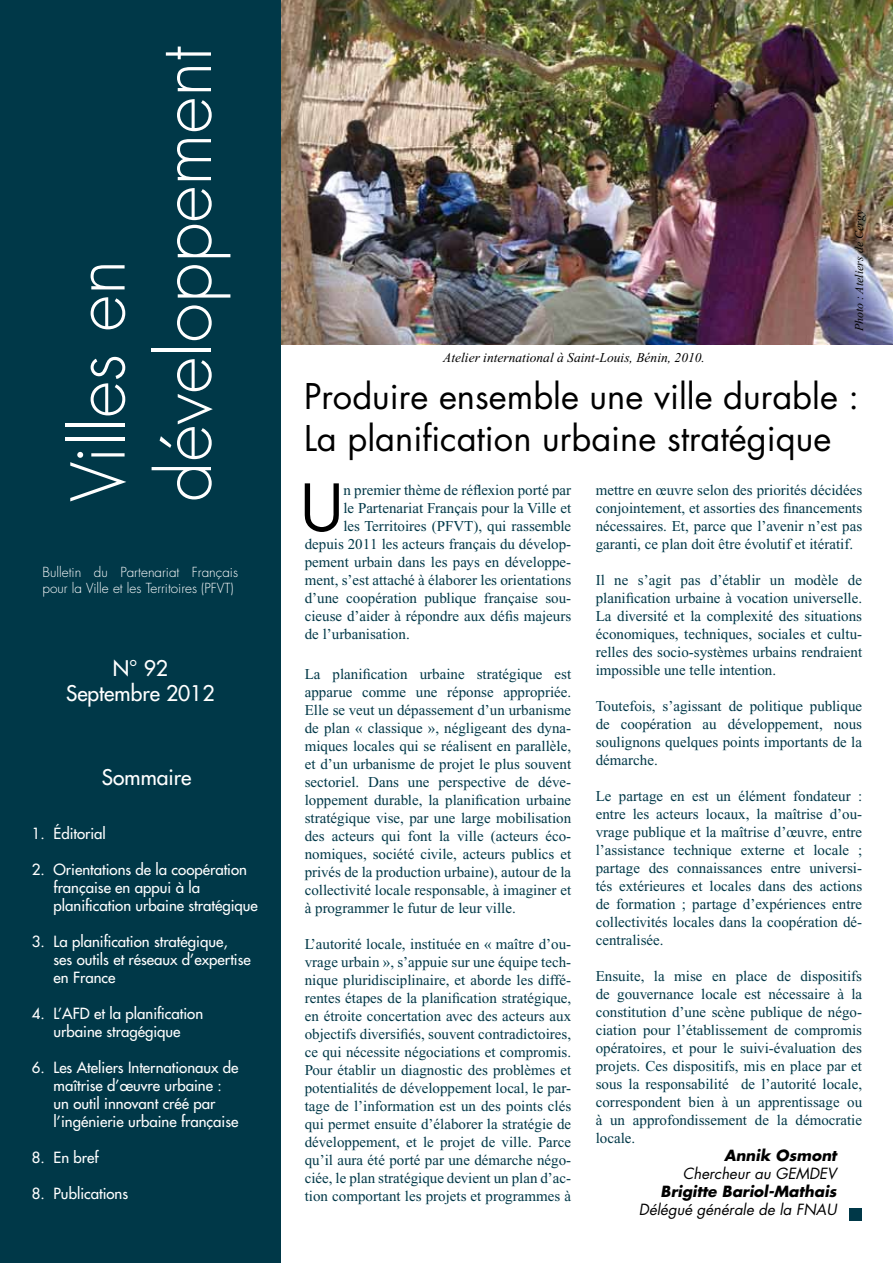
<style>
.page{position:relative;width:893px;height:1263px;background:#fff}
.page>*{position:absolute;margin:0;border:0;box-sizing:border-box;transform-origin:0 0}
.t1{font:300 72px/86.4px "Futura";color:#fff}
.t2{font:63.3px "Futura";color:#000}
.t3{font:34.5px/41.4px "Futura";color:#000}
.t4{font:21px/25.2px "Futura";color:#fff;text-align:center}
.t5{font:15px/18px "Times New Roman";color:#003848;text-align:justify}
.t6{font:15px/18px "Futura";color:#fff}
.t7{font:italic 15px "Futura";color:#000}
.t8{font:italic 700 15px "Futura";color:#000}
.t9{font:300 13.5px/16.2px "Futura";color:#fff}
.t10{font:italic 13.5px "Times New Roman";color:#000}
.t11{font:italic 12px "Times New Roman";color:#000}
</style>
<div class="page">
<img style="left:281px;top:0;width:612px;height:344px">
<div style="left:0;top:0;width:281px;height:1263px;background:#003848"></div>
<div style="left:849px;top:1208px;width:13px;height:13px;background:#003848"></div>
<h1 class="t1" style="left:57px;top:502px;width:457px;rotate:-90deg">Villes en développement</h1>
<p class="t9" style="left:43px;top:564px;width:197px">Bulletin du Partenariat Français pour la Ville et les Territoires (PFVT)</p>
<h3 class="t4" style="left:66px;top:655px;width:150px">N° 92<br>Septembre 2012</h3>
<h3 class="t4" style="left:102px;top:765px;width:91px">Sommaire</h3>
<p class="t6" style="left:32px;top:824px;width:76px">1. Éditorial</p>
<p class="t6" style="left:54px;top:860px;width:206px;text-indent:-22px">2. Orientations de la coopération française en appui à la planification urbaine stratégique</p>
<p class="t6" style="left:54px;top:932px;width:199px;text-indent:-22px">3. La planification stratégique,<br>ses outils et réseaux d’expertise en France</p>
<p class="t6" style="left:32px;top:1004px;width:173px;text-align:center">4. L’AFD et la planification urbaine stragégique</p>
<p class="t6" style="left:54px;top:1058px;width:186px;text-indent:-22px">6. Les Ateliers Internationaux de maîtrise d’œuvre urbaine : un outil innovant créé par l’ingénierie urbaine française</p>
<p class="t6" style="left:32px;top:1148px;width:68px">8. En bref</p>
<p class="t6" style="left:32px;top:1184px;width:98px">8. Publications</p>
<p class="t10" style="left:443px;top:350px;width:263px">Atelier international à Saint-Louis, Bénin, 2010.</p>
<p class="t11" style="left:853px;top:331px;width:123px;rotate:-90deg">Photo : Ateliers de Cergy</p>
<h3 class="t3" style="left:304px;top:376px;width:557px">Produire ensemble une ville durable :<br>La planification urbaine stratégique</h3>
<h2 class="t2" style="left:300px;top:467px;width:45px">U</h2>
<p class="t5" style="left:343px;top:481px;width:229px">n premier thème de réflexion porté par</p>
<p class="t5" style="left:596px;top:481px;width:268px">mettre en œuvre selon des priorités décidées conjointement, et assorties des financements nécessaires. Et, parce que l’avenir n’est pas garanti, ce plan doit être évolutif et itératif.</p>
<p class="t5" style="left:596px;top:571px;width:268px">Il ne s’agit pas d’établir un modèle de planification urbaine à vocation universelle.<br>La diversité et la complexité des situations économiques, techniques, sociales et cultu&shy;relles des socio-systèmes urbains rendraient impossible une telle intention.</p>
<p class="t5" style="left:596px;top:697px;width:268px">Toutefois, s’agissant de politique publique de coopération au développement, nous soulignons quelques points importants de la démarche.</p>
<p class="t5" style="left:596px;top:787px;width:268px">Le partage en est un élément fondateur : entre les acteurs locaux, la maîtrise d’ou&shy;vrage publique et la maîtrise d’œuvre, entre l’assistance technique externe et locale ; partage des connaissances entre universi&shy;tés extérieures et locales dans des actions de formation ; partage d’expériences entre collectivités locales dans la coopération dé&shy;centralisée.</p>
<p class="t5" style="left:596px;top:967px;width:268px">Ensuite, la mise en place de dispositifs de gouvernance locale est nécessaire à la constitution d’une scène publique de négo&shy;ciation pour l’établissement de compromis opératoires, et pour le suivi-évaluation des projets. Ces dispositifs, mis en place par et sous la responsabilité de l’autorité locale, correspondent bien à un apprentissage ou à un approfondissement de la démocratie locale.</p>
<p class="t8" style="left:724px;top:1145px;width:114px">Annik Osmont</p>
<p class="t7" style="left:683px;top:1164px;width:155px">Chercheur au GEMDEV</p>
<p class="t8" style="left:661px;top:1181px;width:178px">Brigitte Bariol-Mathais</p>
<p class="t7" style="left:639px;top:1200px;width:199px">Délégué générale de la FNAU</p>
<p class="t5" style="left:343px;top:499px;width:229px">le Partenariat Français pour la Ville et</p>
<p class="t5" style="left:343px;top:517px;width:229px">les Territoires (PFVT), qui rassemble</p>
<p class="t5" style="left:305px;top:535px;width:268px">depuis 2011 les acteurs français du dévelop-</p>
<p class="t5" style="left:305px;top:553px;width:268px">pement urbain dans les pays en développe-</p>
<p class="t5" style="left:305px;top:571px;width:268px">ment, s’est attaché à élaborer les orientations</p>
<p class="t5" style="left:305px;top:589px;width:268px">d’une coopération publique française sou-</p>
<p class="t5" style="left:305px;top:607px;width:268px">cieuse d’aider à répondre aux défis majeurs</p>
<p class="t5" style="left:305px;top:625px;width:106px">de l’urbanisation.</p>
<p class="t5" style="left:305px;top:665px;width:268px">La planification urbaine stratégique est apparue comme une réponse appropriée.<br>Elle se veut un dépassement d’un urbanisme de plan « classique », négligeant des dyna&shy;miques locales qui se réalisent en parallèle, et d’un urbanisme de projet le plus souvent sectoriel. Dans une perspective de déve&shy;loppement durable, la planification urbaine stratégique vise, par une large mobilisation des acteurs qui font la ville (acteurs éco&shy;nomiques, société civile, acteurs publics et privés de la production urbaine), autour de la collectivité locale responsable, à imaginer et à programmer le futur de leur ville.</p>
<p class="t5" style="left:305px;top:935px;width:268px">L’autorité locale, instituée en « maître d’ou&shy;vrage urbain », s’appuie sur une équipe tech&shy;nique pluridisciplinaire, et aborde les diffé&shy;rentes étapes de la planification stratégique, en étroite concertation avec des acteurs aux objectifs diversifiés, souvent contradictoires, ce qui nécessite négociations et compromis.<br>Pour établir un diagnostic des problèmes et potentialités de développement local, le par&shy;tage de l’information est un des points clés qui permet ensuite d’élaborer la stratégie de développement, et le projet de ville. Parce qu’il aura été porté par une démarche négo&shy;ciée, le plan stratégique devient un plan d’ac&shy;tion comportant les projets et programmes à</p>
</div>
